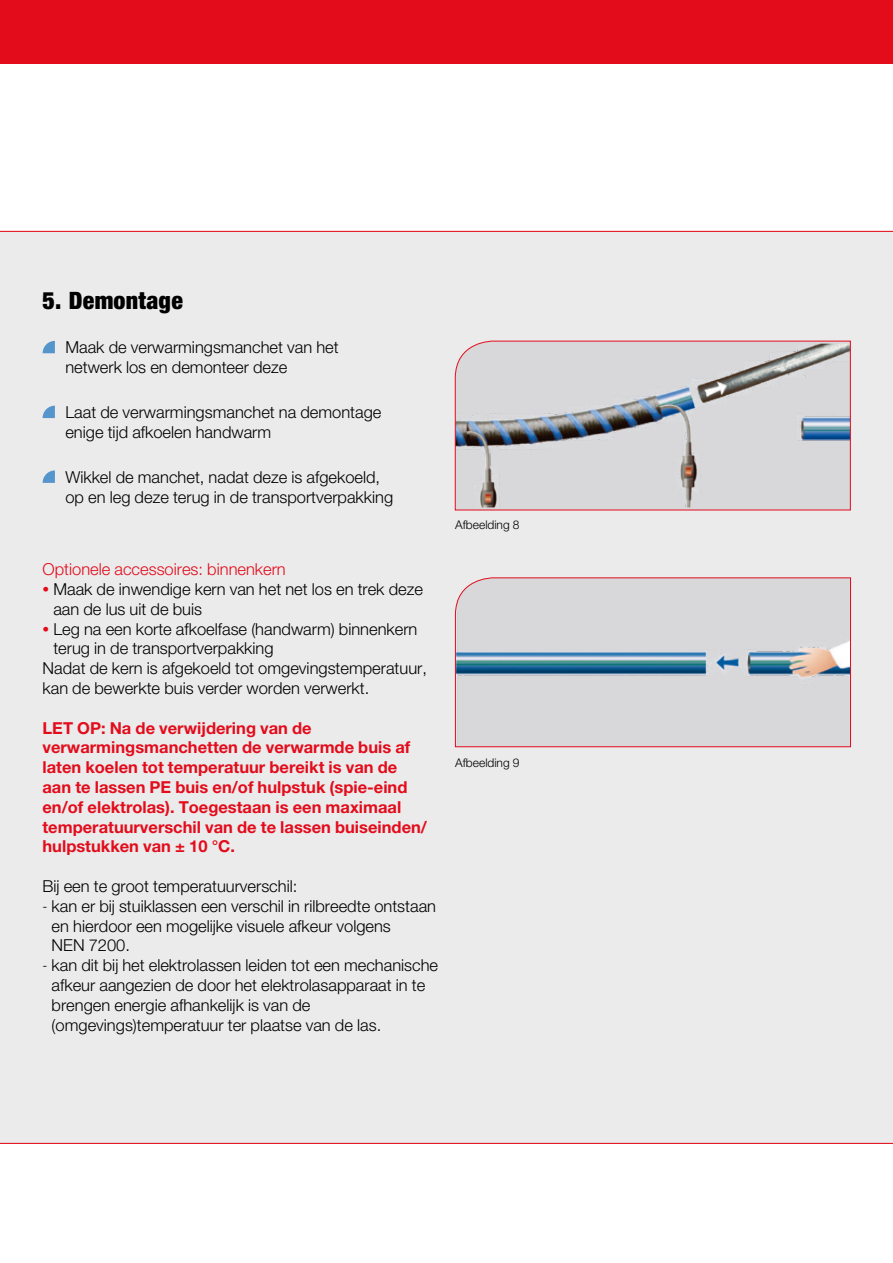
<style>
.page{position:relative;width:893px;height:1263px;background:#fff}
.page>*{position:absolute;margin:0;border:0;box-sizing:border-box;transform-origin:0 0}
.t1{font:900 condensed 24px "Helvetica Neue LT";letter-spacing:.01em;color:#000}
.t2{font:300 16.5px/19.8px "Helvetica Neue LT";color:#000}
.t3{font:700 16.5px/19.8px "Helvetica Neue LT";color:#e30c1b}
.t4{font:300 16.5px "Helvetica Neue LT";color:#e30c1b}
.t5{font:300 12px "Helvetica Neue LT";color:#000}
.s1{font-size:13.5px;color:#e30c1b}
.s2{font-size:13.5px}
</style>
<div class="page">
<div style="left:0;top:231px;width:893px;height:913px;background:#ebebec"></div>
<div style="left:0;top:0;width:893px;height:64px;background:#e30c1b"></div>
<svg style="left:455px;top:341px;width:396px;height:169px;background:#c7c6c9"></svg>
<svg style="left:455px;top:577px;width:396px;height:170px;background:#cacbd0"></svg>
<svg style="left:43px;top:341px;width:12px;height:12px"></svg>
<svg style="left:43px;top:406px;width:12px;height:12px"></svg>
<svg style="left:43px;top:470px;width:12px;height:13px"></svg>
<h1 class="t1" style="left:43px;top:285px;width:142px">5. Demontage</h1>
<p class="t2" style="left:65px;top:337px;width:275px">Maak de verwarmingsmanchet van het netwerk los en demonteer deze</p>
<p class="t2" style="left:65px;top:402px;width:318px">Laat de verwarmingsmanchet na demontage enige tijd afkoelen handwarm</p>
<p class="t2" style="left:65px;top:467px;width:329px">Wikkel de manchet, nadat deze is afgekoeld, op en leg deze terug in de transportverpakking</p>
<p class="t4" style="left:43px;top:559px;width:245px">Optionele accessoires: binnenkern</p>
<p class="t2" style="left:53px;top:579px;width:371px;text-indent:-11px"><span class="s1">•</span> Maak de inwendige kern van het net los en trek deze aan de lus uit de buis</p>
<p class="t2" style="left:43px;top:618px;width:376px"><span class="s1">•</span> Leg na een korte afkoelfase (handwarm) binnenkern</p>
<p class="t2" style="left:53px;top:638px;width:222px">terug in de transportverpakking</p>
<p class="t2" style="left:43px;top:658px;width:386px">Nadat de kern is afgekoeld tot omgevingstemperatuur,</p>
<p class="t2" style="left:43px;top:678px;width:328px">kan de bewerkte buis verder worden verwerkt.</p>
<p class="t3" style="left:43px;top:717px;width:386px">LET OP: Na de verwijdering van de verwarmingsmanchetten de verwarmde buis af laten koelen tot temperatuur bereikt is van de aan te lassen PE buis en/of hulpstuk (spie-eind en/of elektrolas). Toegestaan is een maximaal temperatuurverschil van de te lassen buiseinden/ hulpstukken van ± 10 °C.</p>
<p class="t2" style="left:43px;top:876px;width:256px">Bij een te groot temperatuurverschil:</p>
<p class="t2" style="left:52px;top:896px;width:386px;text-indent:-9px"><span class="s2">-</span> kan er bij stuiklassen een verschil in rilbreedte ontstaan en hierdoor een mogelijke visuele afkeur volgens<br>NEN 7200.</p>
<p class="t2" style="left:52px;top:955px;width:388px;text-indent:-9px"><span class="s2">-</span> kan dit bij het elektrolassen leiden tot een mechanische afkeur aangezien de door het elektrolasapparaat in te brengen energie afhankelijk is van de (omgevings)temperatuur ter plaatse van de las.</p>
<p class="t5" style="left:455px;top:518px;width:66px">Afbeelding 8</p>
<p class="t5" style="left:455px;top:755px;width:66px">Afbeelding 9</p>
</div>
